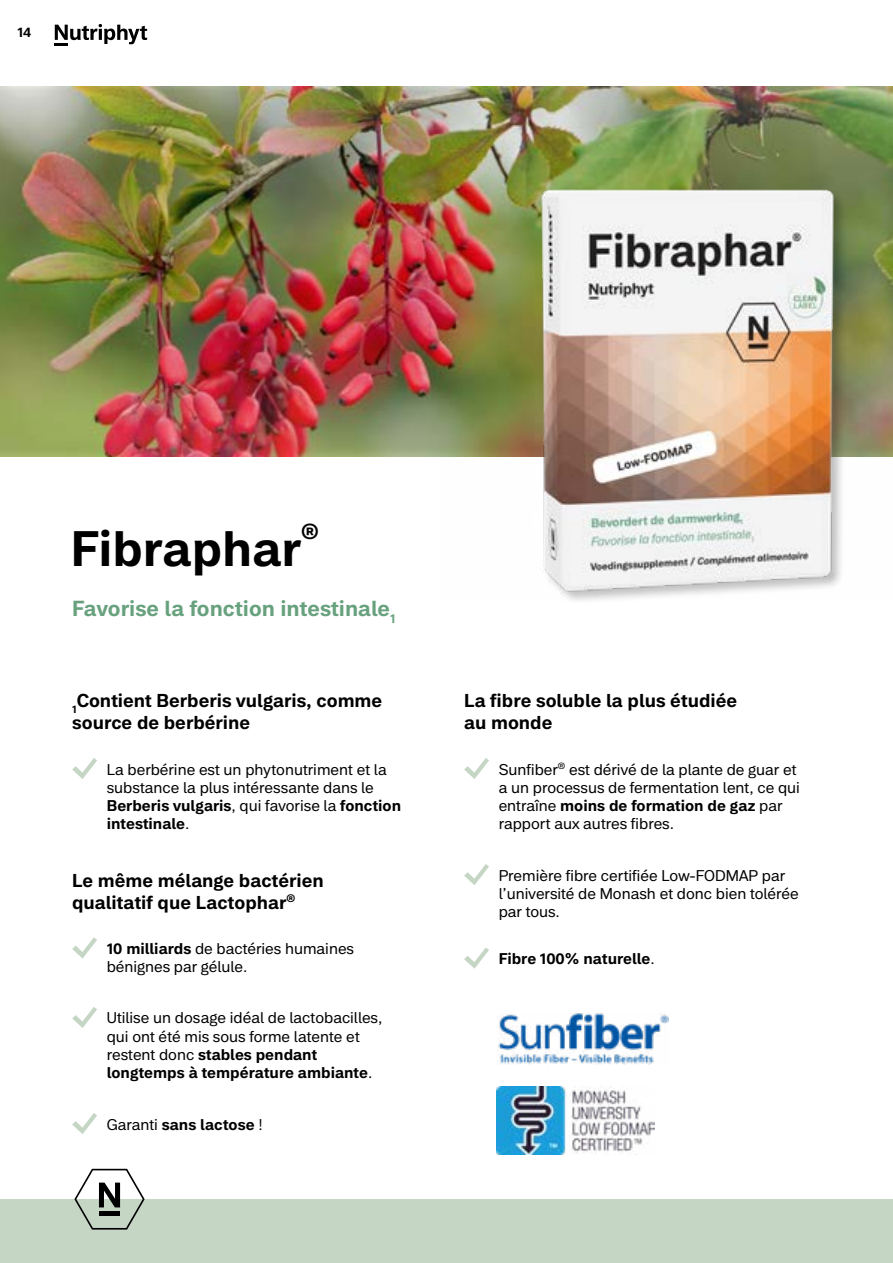
<style>
.page{position:relative;width:893px;height:1263px;background:#fff}
.page>*{position:absolute;margin:0;border:0;box-sizing:border-box;transform-origin:0 0}
.t1{font:700 48.75px "Peter";color:#000}
.t2{font:700 21.3px "Peter";color:#67a17d}
.t3{font:700 21.3px "Peter";color:#000}
.t4{font:700 18.3px/21.9px "Peter";color:#000}
.t5{font:15.3px/18.3px "Peter";color:#000}
.t6{font:700 15.3px "Peter";color:#000}
.t7{font:700 13.5px "Peter";color:#000}
.s1{font-weight:700}
.s2{font-weight:400}
</style>
<div class="page">
<div style="left:0;top:1199px;width:893px;height:64px;background:#c5d6c4"></div>
<svg style="left:74px;top:1169px;width:71px;height:60px"></svg>
<svg style="left:55px;top:24px;width:92px;height:22px"></svg>
<svg style="left:72px;top:937px;width:25px;height:21px"></svg>
<svg style="left:72px;top:1007px;width:25px;height:21px"></svg>
<svg style="left:72px;top:1113px;width:25px;height:21px"></svg>
<svg style="left:464px;top:758px;width:25px;height:21px"></svg>
<svg style="left:464px;top:864px;width:25px;height:21px"></svg>
<svg style="left:464px;top:947px;width:25px;height:22px"></svg>
<img style="left:498px;top:1013px;width:171px;height:52px">
<svg style="left:72px;top:758px;width:25px;height:21px"></svg>
<img style="left:497px;top:1087px;width:158px;height:68px">
<img style="left:0;top:86px;width:893px;height:371px">
<img style="left:439px;top:141px;width:454px;height:459px">
<p class="t7" style="left:18px;top:24px;width:15px">14</p>
<h1 class="t1" style="left:71px;top:516px;width:232px">Fibraphar</h1>
<h2 class="t3" style="left:301px;top:517px;width:19px">®</h2>
<h2 class="t2" style="left:72px;top:594px;width:325px">Favorise la fonction intestinale<sub>1</sub></h2>
<p class="t4" style="left:72px;top:689px;width:312px"><sub>1</sub>Contient Berberis vulgaris, comme source de berbérine</p>
<p class="t5" style="left:107px;top:760px;width:296px">La berbérine est un phytonutriment et la substance la plus intéressante dans le <span class="s1">Berberis vulgaris</span>, qui favorise la <span class="s1">fonction intestinale</span>.</p>
<p class="t4" style="left:72px;top:869px;width:253px">Le même mélange bactérien qualitatif que Lactophar<sup>®</sup></p>
<p class="t5" style="left:107px;top:939px;width:249px"><span class="s1">10 milliards</span> de bactéries humaines bénignes par gélule.</p>
<p class="t5" style="left:107px;top:1009px;width:277px">Utilise un dosage idéal de lactobacilles, qui ont été mis sous forme latente et restent donc <span class="s1">stables pendant longtemps à température ambiante</span>.</p>
<p class="t6" style="left:107px;top:1114px;width:158px"><span class="s2">Garanti</span> sans lactose <span class="s2">!</span></p>
<p class="t4" style="left:464px;top:689px;width:275px">La fibre soluble la plus étudiée au monde</p>
<p class="t5" style="left:499px;top:760px;width:303px">Sunfiber<sup>®</sup> est dérivé de la plante de guar et a un processus de fermentation lent, ce qui entraîne <span class="s1">moins de formation de gaz</span> par rapport aux autres fibres.</p>
<p class="t5" style="left:499px;top:866px;width:302px">Première fibre certifiée Low-FODMAP par l’université de Monash et donc bien tolérée par tous.</p>
<p class="t6" style="left:499px;top:948px;width:158px">Fibre 100% naturelle<span class="s2">.</span></p>
</div>
